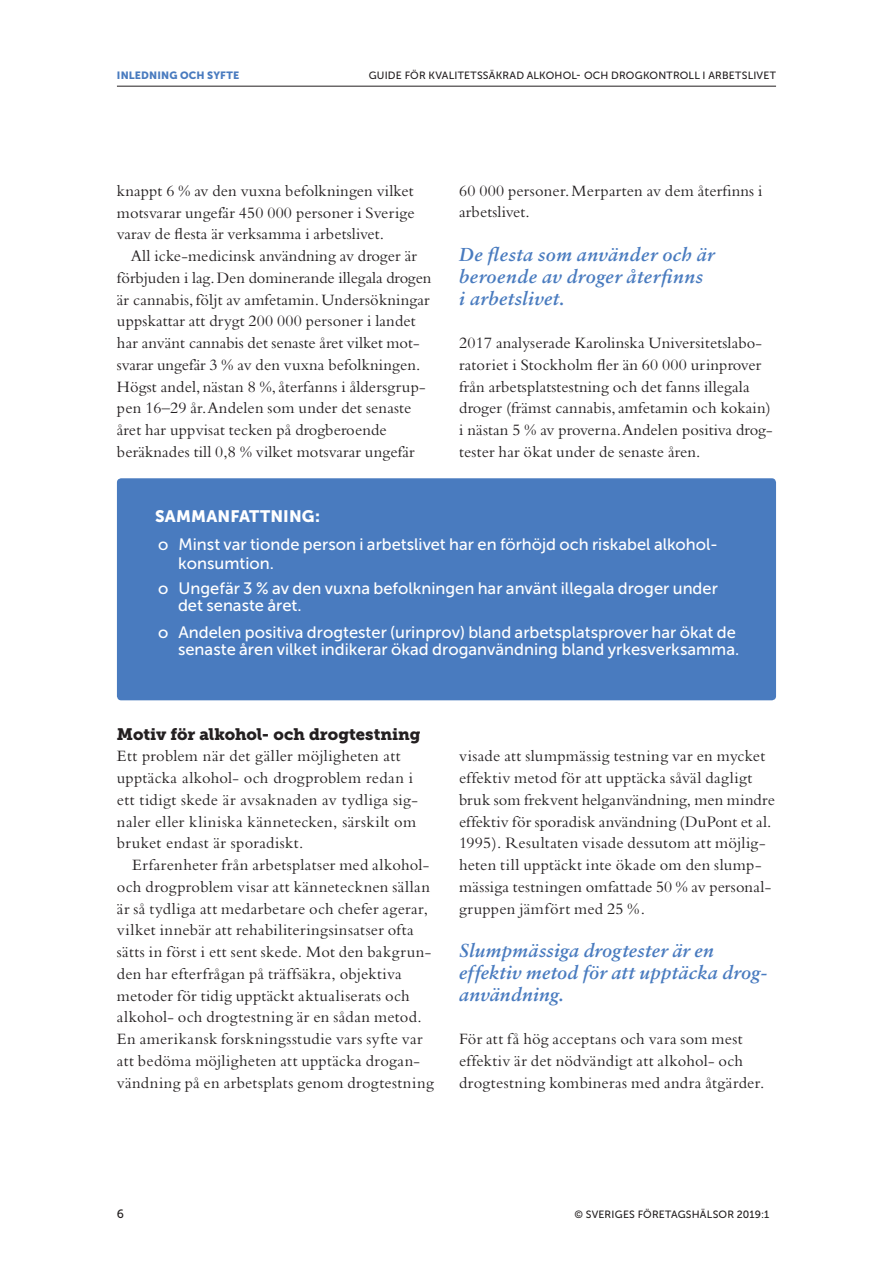
<style>
.page{position:relative;width:893px;height:1263px;background:#fff}
.page>*{position:absolute;margin:0;border:0;box-sizing:border-box;transform-origin:0 0}
.brödtext_med_indrag{font:italic 700 18.75px/21.8px "Sabon";letter-spacing:.02em;color:#497bbf}
.brödtext_med_indrag-2{font:16.5px/21.8px "Bembo";letter-spacing:.01em;color:#231f20}
.Brödtext{font:16.5px/21.8px "Bembo";letter-spacing:.02em;color:#231f20}
.Tips{font:16.5px/17.4px "Museo Sans 500";color:#fff}
.underrubrik__ej_sekt{font:16.5px/21.8px "Bembo";letter-spacing:.015em;color:#231f20}
.Tips-2{font:16.5px "Museo Sans 900";letter-spacing:.005em;color:#fff}
.t1{font:12px "Museo Sans 500";color:#231f20}
.t2{font:10.5px "Museo Sans 500";letter-spacing:.02em;color:#231f20}
.Sidhuvud{font:10.5px "Museo Sans 900";letter-spacing:.015em;color:#497bbf}
.s1{font-family:"Museo Slab 900"}
</style>
<div class="page">
<hr style="left:117px;top:86px;width:659px;height:1px;background:#231f20">
<div style="left:117px;top:478px;width:659px;height:222px;background:#497bbf;border-radius:4px"></div>
<p class="Sidhuvud" style="left:117px;top:69px;width:124px">INLEDNING OCH SYFTE</p>
<p class="t2" style="left:369px;top:70px;width:409px">GUIDE FÖR KVALITETSSÄKRAD ALKOHOL- OCH DROGKONTROLL I ARBETSLIVET</p>
<p class="brödtext_med_indrag-2" style="left:117px;top:179px;width:298px">knappt 6 % av den vuxna befolkningen vilket</p>
<p class="brödtext_med_indrag-2" style="left:117px;top:201px;width:299px">motsvarar ungefär 450 000 personer i Sverige</p>
<p class="brödtext_med_indrag-2" style="left:117px;top:223px;width:269px">varav de flesta är verksamma i arbetslivet.</p>
<p class="brödtext_med_indrag-2" style="left:131px;top:245px;width:287px">All icke-medicinsk användning av droger är</p>
<p class="brödtext_med_indrag-2" style="left:117px;top:266px;width:316px">förbjuden i lag. Den dominerande illegala drogen</p>
<p class="brödtext_med_indrag-2" style="left:117px;top:288px;width:314px">är cannabis, följt av amfetamin. Undersökningar</p>
<p class="brödtext_med_indrag-2" style="left:117px;top:310px;width:300px">uppskattar att drygt 200 000 personer i landet</p>
<p class="brödtext_med_indrag-2" style="left:117px;top:332px;width:304px">har använt cannabis det senaste året vilket mot-</p>
<p class="brödtext_med_indrag-2" style="left:117px;top:353px;width:305px">svarar ungefär 3 % av den vuxna befolkningen.</p>
<p class="brödtext_med_indrag-2" style="left:117px;top:375px;width:310px">Högst andel, nästan 8 %, återfanns i åldersgrup-</p>
<p class="brödtext_med_indrag-2" style="left:117px;top:397px;width:296px">pen 16–29 år. Andelen som under det senaste</p>
<p class="brödtext_med_indrag-2" style="left:117px;top:419px;width:271px">året har uppvisat tecken på drogberoende</p>
<p class="brödtext_med_indrag-2" style="left:117px;top:440px;width:299px">beräknades till 0,8 % vilket motsvarar ungefär</p>
<p class="brödtext_med_indrag-2" style="left:459px;top:179px;width:305px">60 000 personer. Merparten av dem återfinns i arbetslivet.</p>
<p class="brödtext_med_indrag" style="left:459px;top:243px;width:257px">De flesta som använder och är beroende av droger återfinns<br>i arbetslivet.</p>
<p class="brödtext_med_indrag-2" style="left:459px;top:332px;width:315px">2017 analyserade Karolinska Universitetslabo&shy;ratoriet i Stockholm fler än 60 000 urinprover från arbetsplatstestning och det fanns illegala droger (främst cannabis, amfetamin och kokain) i nästan 5 % av proverna. Andelen positiva drog&shy;tester har ökat under de senaste åren.</p>
<p class="Tips-2" style="left:155px;top:507px;width:166px">SAMMANFATTNING:</p>
<p class="Tips" style="left:178px;top:535px;width:541px;line-height:19px;text-indent:-20px">o Minst var tionde person i arbetslivet har en förhöjd och riskabel alkohol&shy;konsumtion.</p>
<p class="Tips" style="left:178px;top:580px;width:541px;text-indent:-20px">o Ungefär 3 % av den vuxna befolkningen har använt illegala droger under det senaste året.</p>
<p class="Tips" style="left:158px;top:624px;width:583px;text-align:right">o Andelen positiva drogtester (urinprov) bland arbetsplatsprover har ökat de senaste åren vilket indikerar ökad droganvändning bland yrkesverksamma.</p>
<p class="underrubrik__ej_sekt" style="left:117px;top:723px;width:305px"><span class="s1">Motiv för alkohol- och drogtestning </span>Ett problem när det gäller möjligheten att upptäcka alkohol- och drogproblem redan i ett tidigt skede är avsaknaden av tydliga sig&shy;naler eller kliniska kännetecken, särskilt om bruket endast är sporadiskt.</p>
<p class="Brödtext" style="left:117px;top:854px;width:318px;text-indent:15px">Erfarenheter från arbetsplatser med alkohol&shy;och drogproblem visar att kännetecknen sällan är så tydliga att medarbetare och chefer agerar, vilket innebär att rehabiliteringsinsatser ofta sätts in först i ett sent skede. Mot den bakgrun&shy;den har efterfrågan på träffsäkra, objektiva metoder för tidig upptäckt aktualiserats och alkohol- och drogtestning är en sådan metod.<br>En amerikansk forskningsstudie vars syfte var att bedöma möjligheten att upptäcka drogan&shy;vändning på en arbetsplats genom drogtestning</p>
<p class="Brödtext" style="left:459px;top:745px;width:317px">visade att slumpmässig testning var en mycket effektiv metod för att upptäcka såväl dagligt bruk som frekvent helganvändning, men mindre effektiv för sporadisk användning (DuPont et al.<br>1995). Resultaten visade dessutom att möjlig&shy;heten till upptäckt inte ökade om den slump&shy;mässiga testningen omfattade 50 % av personal&shy;gruppen jämfört med 25 %.</p>
<p class="brödtext_med_indrag" style="left:459px;top:939px;width:310px">Slumpmässiga drogtester är en effektiv metod för att upptäcka drog&shy;användning.</p>
<p class="brödtext_med_indrag-2" style="left:459px;top:1028px;width:307px">För att få hög acceptans och vara som mest effektiv är det nödvändigt att alkohol- och drogtestning kombineras med andra åtgärder.</p>
<p class="t1" style="left:117px;top:1207px;width:9px">6</p>
<p class="t2" style="left:574px;top:1209px;width:196px">© SVERIGES FÖRETAGSHÄLSOR 2019:1</p>
</div>
